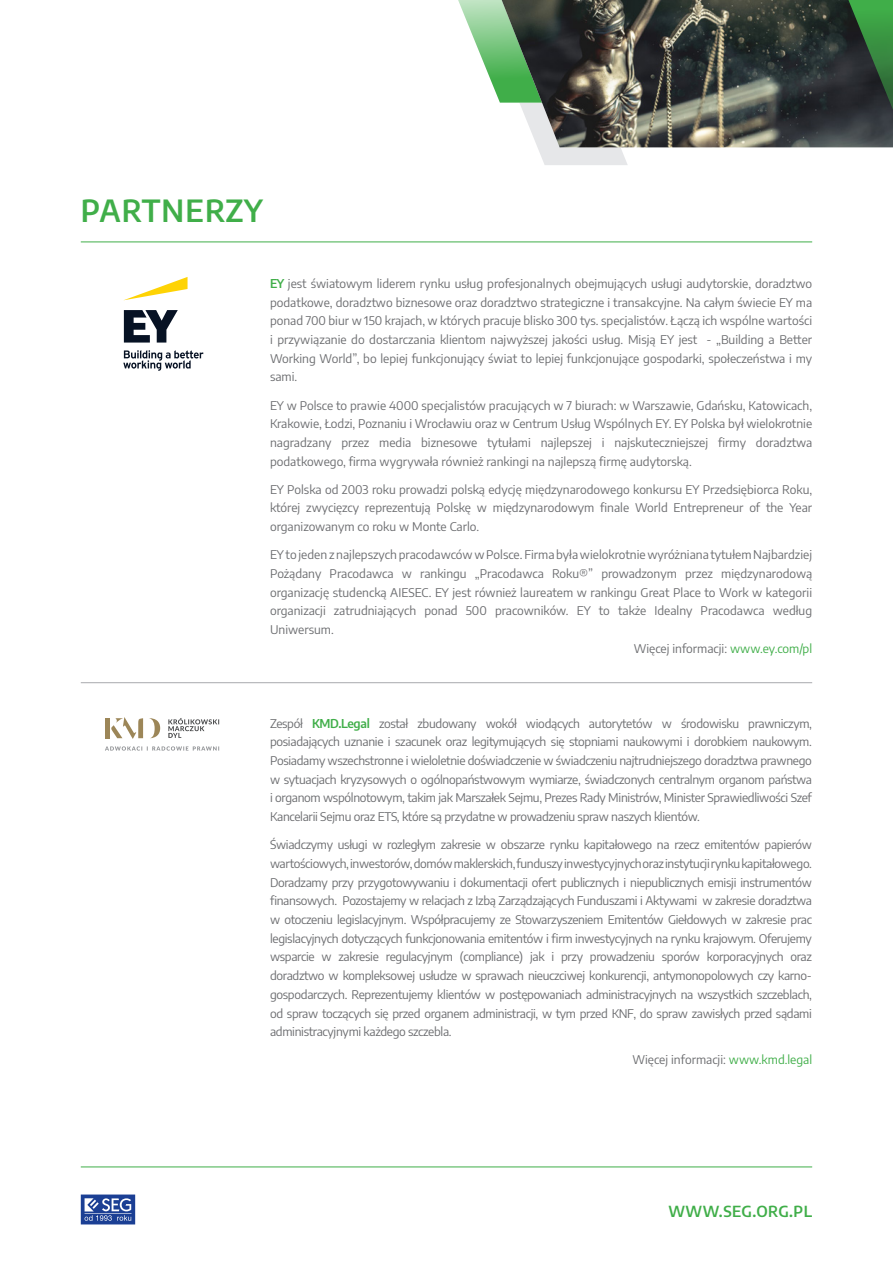
<style>
.page{position:relative;width:893px;height:1263px;background:#fff}
.page>*{position:absolute;margin:0;border:0;box-sizing:border-box;transform-origin:0 0}
.H1_naglowek{font:600 30px "Encode Sans";letter-spacing:.03em;color:#40ae49}
.t1{font:600 15px "Encode Sans";letter-spacing:.03em;color:#40ae49}
.imie_nazwisko{font:12px/18.8px "Encode Sans";letter-spacing:-.005em;color:#6c6d70;text-align:justify}
.adres_www__z_linia{font:12px "Encode Sans";color:#6c6d70}
.adres_www{font:12px "Encode Sans";color:#6c6d70}
.s1{font-weight:600;color:#40ae49}
.s2{color:#40ae49}
</style>
<div class="page">
<svg style="left:458px;top:0;width:204px;height:165px"></svg>
<svg style="left:81px;top:1194px;width:54px;height:30px;background:#516cad"></svg>
<hr style="left:81px;top:1166px;width:731px;height:1px;background:#40ae49">
<img style="left:493px;top:0;width:343px;height:147px">
<svg style="left:836px;top:0;width:57px;height:148px;background:#32503a"></svg>
<hr style="left:81px;top:242px;width:731px;height:1px;background:#40ae49">
<hr style="left:81px;top:682px;width:731px;height:1px;background:#a8a9ad">
<svg style="left:124px;top:277px;width:64px;height:23px"></svg>
<svg style="left:123px;top:310px;width:80px;height:61px"></svg>
<div style="left:105px;top:718px;width:5px;height:20px;background:#9c8658"></div>
<svg style="left:105px;top:746px;width:114px;height:5px"></svg>
<svg style="left:149px;top:718px;width:11px;height:20px"></svg>
<svg style="left:111px;top:717px;width:32px;height:22px"></svg>
<svg style="left:168px;top:718px;width:51px;height:20px"></svg>
<p class="H1_naglowek" style="left:81px;top:189px;width:184px">PARTNERZY</p>
<p class="imie_nazwisko" style="left:270px;top:273px;width:544px"><span class="s1">EY</span> jest światowym liderem rynku usług profesjonalnych obejmujących usługi audytorskie, doradztwo podatkowe, doradztwo biznesowe oraz doradztwo strategiczne i transakcyjne. Na całym świecie EY ma ponad 700 biur w 150 krajach, w których pracuje blisko 300 tys. specjalistów. Łączą ich wspólne wartości i przywiązanie do dostarczania klientom najwyższej jakości usług. Misją EY jest - „Building a Better Working World”, bo lepiej funkcjonujący świat to lepiej funkcjonujące gospodarki, społeczeństwa i my sami.</p>
<p class="imie_nazwisko" style="left:270px;top:395px;width:544px">EY w Polsce to prawie 4000 specjalistów pracujących w 7 biurach: w Warszawie, Gdańsku, Katowicach, Krakowie, Łodzi, Poznaniu i Wrocławiu oraz w Centrum Usług Wspólnych EY. EY Polska był wielokrotnie nagradzany przez media biznesowe tytułami najlepszej i najskuteczniejszej firmy doradztwa podatkowego, firma wygrywała również rankingi na najlepszą firmę audytorską.</p>
<p class="imie_nazwisko" style="left:270px;top:479px;width:544px">EY Polska od 2003 roku prowadzi polską edycję międzynarodowego konkursu EY Przedsiębiorca Roku, której zwycięzcy reprezentują Polskę w międzynarodowym finale World Entrepreneur of the Year organizowanym co roku w Monte Carlo.</p>
<p class="imie_nazwisko" style="left:270px;top:545px;width:544px">EY to jeden z najlepszych pracodawców w Polsce. Firma była wielokrotnie wyróżniana tytułem Najbardziej Pożądany Pracodawca w rankingu „Pracodawca Roku®” prowadzonym przez międzynarodową organizację studencką AIESEC. EY jest również laureatem w rankingu Great Place to Work w kategorii organizacji zatrudniających ponad 500 pracowników. EY to także Idealny Pracodawca według Uniwersum.</p>
<p class="adres_www__z_linia" style="left:634px;top:640px;width:180px">Więcej informacji: <span class="s2">www.ey.com/pl</span></p>
<p class="imie_nazwisko" style="left:270px;top:713px;width:543px">Zespół <span class="s1">KMD.Legal</span> został zbudowany wokół wiodących autorytetów w środowisku prawniczym, posiadających uznanie i szacunek oraz legitymujących się stopniami naukowymi i dorobkiem naukowym.<br>Posiadamy wszechstronne i wieloletnie doświadczenie w świadczeniu najtrudniejszego doradztwa prawnego w sytuacjach kryzysowych o ogólnopaństwowym wymiarze, świadczonych centralnym organom państwa i organom wspólnotowym, takim jak Marszałek Sejmu, Prezes Rady Ministrów, Minister Sprawiedliwości Szef Kancelarii Sejmu oraz ETS, które są przydatne w prowadzeniu spraw naszych klientów.</p>
<p class="imie_nazwisko" style="left:270px;top:835px;width:543px">Świadczymy usługi w rozległym zakresie w obszarze rynku kapitałowego na rzecz emitentów papierów wartościowych, inwestorów, domów maklerskich, funduszy inwestycyjnych oraz instytucji rynku kapitałowego.<br>Doradzamy przy przygotowywaniu i dokumentacji ofert publicznych i niepublicznych emisji instrumentów finansowych. Pozostajemy w relacjach z Izbą Zarządzających Funduszami i Aktywami w zakresie doradztwa w otoczeniu legislacyjnym. Współpracujemy ze Stowarzyszeniem Emitentów Giełdowych w zakresie prac legislacyjnych dotyczących funkcjonowania emitentów i firm inwestycyjnych na rynku krajowym. Oferujemy wsparcie w zakresie regulacyjnym (compliance) jak i przy prowadzeniu sporów korporacyjnych oraz doradztwo w kompleksowej usłudze w sprawach nieuczciwej konkurencji, antymonopolowych czy karno&shy;gospodarczych. Reprezentujemy klientów w postępowaniach administracyjnych na wszystkich szczeblach, od spraw toczących się przed organem administracji, w tym przed KNF, do spraw zawisłych przed sądami administracyjnymi każdego szczebla.</p>
<p class="adres_www" style="left:632px;top:1051px;width:181px">Więcej informacji: <span class="s2">www.kmd.legal</span></p>
<p class="t1" style="left:668px;top:1200px;width:145px">WWW.SEG.ORG.PL</p>
</div>
